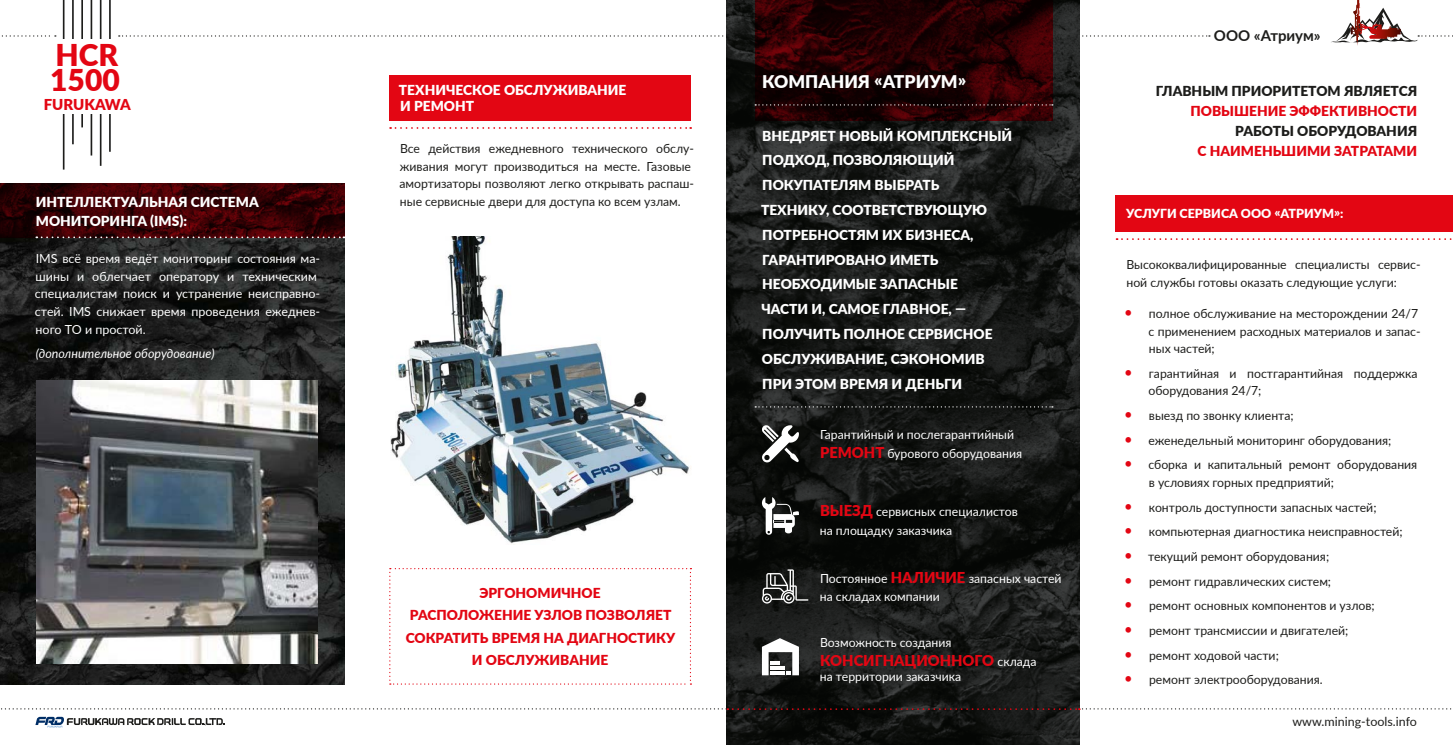
<style>
.page{position:relative;width:1453px;height:745px;background:#fff}
.page>*{position:absolute;margin:0;border:0;box-sizing:border-box;transform-origin:0 0}
.t1{font:900 30px/24.8px "Lato";color:#e30613}
.t2{font:900 17.5px "Lato";color:#fff}
.t3{font:900 15px "Lato";color:#e30613}
.t4{font:700 15px "Lato";color:#1d1d1b}
.t5{font:900 13.75px/24.8px "Lato";color:#fff}
.t6{font:900 13.75px/22.5px "Lato";color:#e30613;text-align:center}
.t7{font:900 13.75px "Lato";color:#1d1d1b}
.t8{font:12.5px/17.5px "Lato";color:#1d1d1b}
.t9{font:12.5px/17.5px "Lato";color:#fff}
.t10{font:italic 12.5px "Lato";color:#fff}
.t11{font:900 12.5px "Lato";color:#fff}
.s1{font-weight:900;font-size:15px;color:#e30613}
.s2{font-weight:400;font-size:12.5px;color:#fff}
.s3{font-size:15px;color:#e30613}
</style>
<div class="page">
<svg style="left:119px;top:35px;width:1091px;height:2px"></svg>
<svg style="left:1px;top:35px;width:55px;height:2px"></svg>
<svg style="left:1331px;top:0;width:122px;height:46px"></svg>
<hr style="left:63px;top:0;width:1px;height:169px;background:#1d1d1b">
<hr style="left:72px;top:0;width:2px;height:144px;background:#1d1d1b">
<hr style="left:81px;top:0;width:2px;height:127px;background:#1d1d1b">
<hr style="left:91px;top:0;width:1px;height:155px;background:#1d1d1b">
<hr style="left:100px;top:0;width:1px;height:166px;background:#1d1d1b">
<hr style="left:109px;top:0;width:2px;height:152px;background:#1d1d1b">
<div style="left:28px;top:40px;width:117px;height:74px;background:#fff"></div>
<svg style="left:35px;top:716px;width:189px;height:11px"></svg>
<img style="left:391px;top:236px;width:300px;height:308px">
<div style="left:389px;top:75px;width:302px;height:46px;background:#e30613"></div>
<svg style="left:390px;top:127px;width:301px;height:2px"></svg>
<img style="left:726px;top:0;width:354px;height:744px">
<svg style="left:754px;top:0;width:298px;height:121px;background:#240003"></svg>
<svg style="left:1px;top:707px;width:1451px;height:2px"></svg>
<svg style="left:755px;top:104px;width:298px;height:1px"></svg>
<svg style="left:755px;top:406px;width:298px;height:1px"></svg>
<svg style="left:761px;top:424px;width:38px;height:38px"></svg>
<svg style="left:762px;top:496px;width:37px;height:38px"></svg>
<svg style="left:762px;top:569px;width:46px;height:34px;background:#4f5150"></svg>
<svg style="left:762px;top:637px;width:37px;height:38px"></svg>
<div style="left:1116px;top:195px;width:337px;height:37px;background:#e30613"></div>
<svg style="left:1116px;top:238px;width:336px;height:2px"></svg>
<svg style="left:389px;top:568px;width:302px;height:116px"></svg>
<img style="left:0;top:238px;width:344px;height:446px">
<svg style="left:0;top:184px;width:344px;height:54px;background:#380104"></svg>
<svg style="left:36px;top:236px;width:308px;height:2px"></svg>
<img style="left:36px;top:380px;width:281px;height:283px">
<h1 class="t1" style="left:50px;top:41px;width:71px">HCR<br>1500</h1>
<p class="t3" style="left:44px;top:93px;width:89px">FURUKAWA</p>
<p class="t5" style="left:36px;top:192px;width:224px;line-height:18.8px">ИНТЕЛЛЕКТУАЛЬНАЯ СИСТЕМА<br>МОНИТОРИНГА (IMS):</p>
<p class="t9" style="left:35px;top:249px;width:287px">IMS всё время ведёт мониторинг состояния ма&shy;шины и облегчает оператору и техническим специалистам поиск и устранение неисправно&shy;стей. IMS снижает время проведения ежеднев&shy;ного ТО и простой.</p>
<p class="t10" style="left:36px;top:344px;width:180px">(дополнительное оборудование)</p>
<p class="t5" style="left:399px;top:81px;width:229px;line-height:16.2px">ТЕХНИЧЕСКОЕ ОБСЛУЖИВАНИЕ<br>И РЕМОНТ</p>
<p class="t8" style="left:399px;top:139px;width:296px">Все действия ежедневного технического обслу&shy;живания могут производиться на месте. Газовые амортизаторы позволяют легко открывать распаш&shy;ные сервисные двери для доступа ко всем узлам.</p>
<p class="t6" style="left:406px;top:580px;width:271px">ЭРГОНОМИЧНОЕ<br>РАСПОЛОЖЕНИЕ УЗЛОВ ПОЗВОЛЯЕТ<br>СОКРАТИТЬ ВРЕМЯ НА ДИАГНОСТИКУ<br>И ОБСЛУЖИВАНИЕ</p>
<h2 class="t2" style="left:762px;top:68px;width:206px">КОМПАНИЯ «АТРИУМ»</h2>
<p class="t5" style="left:761px;top:123px;width:253px">ВНЕДРЯЕТ НОВЫЙ КОМПЛЕКСНЫЙ<br>ПОДХОД, ПОЗВОЛЯЮЩИЙ<br>ПОКУПАТЕЛЯМ ВЫБРАТЬ<br>ТЕХНИКУ, СООТВЕТСТВУЮЩУЮ<br>ПОТРЕБНОСТЯМ ИХ БИЗНЕСА,<br>ГАРАНТИРОВАНО ИМЕТЬ<br>НЕОБХОДИМЫЕ ЗАПАСНЫЕ<br>ЧАСТИ И, САМОЕ ГЛАВНОЕ, —<br>ПОЛУЧИТЬ ПОЛНОЕ СЕРВИСНОЕ<br>ОБСЛУЖИВАНИЕ, СЭКОНОМИВ<br>ПРИ ЭТОМ ВРЕМЯ И ДЕНЬГИ</p>
<p class="t9" style="left:820px;top:424px;width:204px;line-height:18.5px">Гарантийный и послегарантийный<br><span class="s1">РЕМОНТ</span> бурового оборудования</p>
<p class="t9" style="left:820px;top:501px;width:199px;line-height:18.5px"><span class="s1">ВЫЕЗД</span> сервисных специалистов на площадку заказчика</p>
<p class="t9" style="left:820px;top:568px;width:243px;line-height:18.5px">Постоянное <span class="s1">НАЛИЧИЕ</span> запасных частей на складах компании</p>
<p class="t9" style="left:820px;top:633px;width:133px">Возможность создания</p>
<p class="t3" style="left:820px;top:648px;width:218px">КОНСИГНАЦИОННОГО <span class="s2">склада</span></p>
<p class="t9" style="left:820px;top:666px;width:143px">на территории заказчика</p>
<p class="t4" style="left:1214px;top:24px;width:108px">ООО «Атриум»</p>
<p class="t7" style="left:1156px;top:80px;width:263px">ГЛАВНЫМ ПРИОРИТЕТОМ ЯВЛЯЕТСЯ</p>
<p class="t6" style="left:1190px;top:99px;width:228px">ПОВЫШЕНИЕ ЭФФЕКТИВНОСТИ</p>
<p class="t7" style="left:1235px;top:120px;width:183px">РАБОТЫ ОБОРУДОВАНИЯ</p>
<p class="t6" style="left:1197px;top:139px;width:221px">С НАИМЕНЬШИМИ ЗАТРАТАМИ</p>
<p class="t11" style="left:1126px;top:204px;width:219px">УСЛУГИ СЕРВИСА ООО «АТРИУМ»:</p>
<p class="t8" style="left:1126px;top:255px;width:296px">Высококвалифицированные специалисты сервис&shy;ной службы готовы оказать следующие услуги:</p>
<p class="t8" style="left:1148px;top:304px;width:274px;text-indent:-24px"><span class="s3">•</span> полное обслуживание на месторождении 24/7 с применением расходных материалов и запас&shy;ных частей;</p>
<p class="t8" style="left:1148px;top:364px;width:271px;text-indent:-24px"><span class="s3">•</span> гарантийная и постгарантийная поддержка оборудования 24/7;</p>
<p class="t8" style="left:1124px;top:406px;width:171px"><span class="s3">•</span> выезд по звонку клиента;</p>
<p class="t8" style="left:1124px;top:430px;width:268px"><span class="s3">•</span> еженедельный мониторинг оборудования;</p>
<p class="t8" style="left:1149px;top:455px;width:270px;text-indent:-25px"><span class="s3">•</span> сборка и капитальный ремонт оборудования в условиях горных предприятий;</p>
<p class="t8" style="left:1124px;top:497px;width:254px"><span class="s3">•</span> контроль доступности запасных частей;</p>
<p class="t8" style="left:1124px;top:522px;width:280px"><span class="s3">•</span> компьютерная диагностика неисправностей;</p>
<p class="t8" style="left:1124px;top:547px;width:206px"><span class="s3">•</span> текущий ремонт оборудования;</p>
<p class="t8" style="left:1124px;top:571px;width:208px"><span class="s3">•</span> ремонт гидравлических систем;</p>
<p class="t8" style="left:1124px;top:596px;width:252px"><span class="s3">•</span> ремонт основных компонентов и узлов;</p>
<p class="t8" style="left:1124px;top:620px;width:226px"><span class="s3">•</span> ремонт трансмиссии и двигателей;</p>
<p class="t8" style="left:1124px;top:645px;width:156px"><span class="s3">•</span> ремонт ходовой части;</p>
<p class="t8" style="left:1124px;top:670px;width:200px"><span class="s3">•</span> ремонт электрооборудования.</p>
<p class="t8" style="left:1292px;top:711px;width:126px">www.mining-tools.info</p>
</div>
